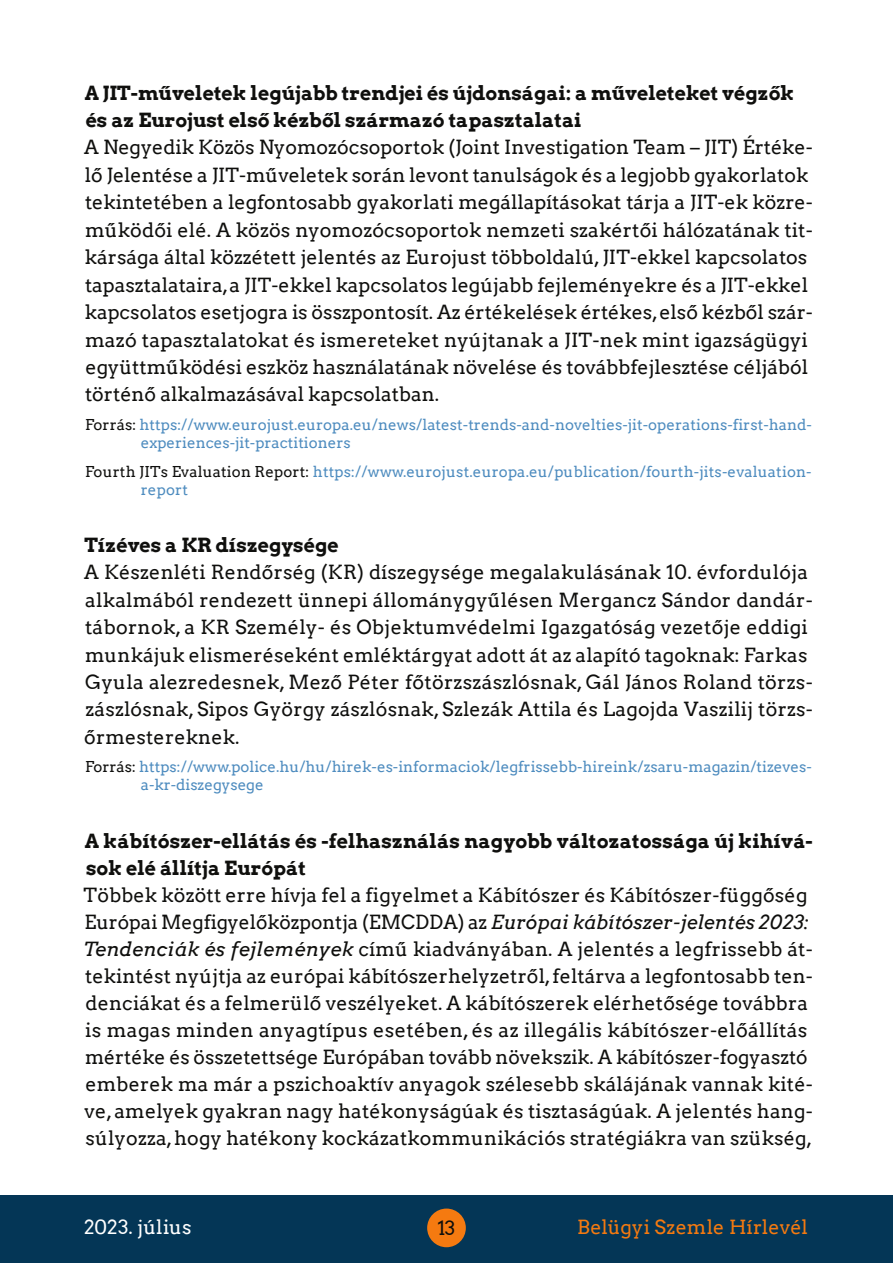
<style>
.page{position:relative;width:893px;height:1263px;background:#fff}
.page>*{position:absolute;margin:0;border:0;box-sizing:border-box;transform-origin:0 0}
.t1{font:19.5px/27.5px "Arvo";letter-spacing:.01em;color:#0f0f0d}
.t2{font:700 19.5px/27px "Arvo";color:#0f0f0d}
.t3{font:19.5px "Arvo";letter-spacing:.01em;color:#f57a10}
.t4{font:19.5px "Arvo";color:#fff}
.t5{font:15px/18px "Arvo";color:#4e8cbf}
.s1{color:#0f0f0d}
.s2{font-style:italic}
</style>
<div class="page">
<div style="left:0;top:1195px;width:893px;height:68px;background:#043656"></div>
<div style="left:427px;top:1208px;width:39px;height:39px;background:#f57a10;border-radius:50%"></div>
<p class="t2" style="left:85px;top:79px;width:711px">A JIT-műveletek legújabb trendjei és újdonságai: a műveleteket végzők és az Eurojust első kézből származó tapasztalatai</p>
<p class="t1" style="left:84px;top:134px;width:730px">A Negyedik Közös Nyomozócsoportok (Joint Investigation Team – JIT) Értéke&shy;lő Jelentése a JIT-műveletek során levont tanulságok és a legjobb gyakorlatok tekintetében a legfontosabb gyakorlati megállapításokat tárja a JIT-ek közre&shy;működői elé. A közös nyomozócsoportok nemzeti szakértői hálózatának tit&shy;kársága által közzétett jelentés az Eurojust többoldalú,JIT-ekkel kapcsolatos tapasztalataira,a JIT-ekkel kapcsolatos legújabb fejleményekre és a JIT-ekkel kapcsolatos esetjogra is összpontosít. Az értékelések értékes,első kézből szár&shy;mazó tapasztalatokat és ismereteket nyújtanak a JIT-nek mint igazságügyi együttműködési eszköz használatának növelése és továbbfejlesztése céljából történő alkalmazásával kapcsolatban.</p>
<p class="t5" style="left:141px;top:416px;width:672px;text-indent:-56px"><span class="s1">Forrás:</span> https://www.eurojust.europa.eu/news/latest-trends-and-novelties-jit-operations-first-hand&shy;experiences-jit-practitioners</p>
<p class="t5" style="left:141px;top:462px;width:672px;text-indent:-56px"><span class="s1">Fourth JITs Evaluation Report:</span> https://www.eurojust.europa.eu/publication/fourth-jits-evaluation&shy;report</p>
<p class="t2" style="left:84px;top:531px;width:256px">Tízéves a KR díszegysége</p>
<p class="t1" style="left:84px;top:558px;width:730px">A Készenléti Rendőrség (KR) díszegysége megalakulásának 10. évfordulója alkalmából rendezett ünnepi állománygyűlésen Mergancz Sándor dandár&shy;tábornok, a KR Személy- és Objektumvédelmi Igazgatóság vezetője eddigi munkájuk elismeréseként emléktárgyat adott át az alapító tagoknak: Farkas Gyula alezredesnek,Mező Péter főtörzszászlósnak, Gál János Roland törzs&shy;zászlósnak,Sipos György zászlósnak,Szlezák Attila és Lagojda Vaszilij törzs&shy;őrmestereknek.</p>
<p class="t5" style="left:141px;top:758px;width:673px;text-indent:-56px"><span class="s1">Forrás:</span> https://www.police.hu/hu/hirek-es-informaciok/legfrissebb-hireink/zsaru-magazin/tizeves&shy;a-kr-diszegysege</p>
<p class="t2" style="left:85px;top:827px;width:730px">A kábítószer-ellátás és -felhasználás nagyobb változatossága új kihívá&shy;sok elé állítja Európát</p>
<p class="t1" style="left:84px;top:881px;width:731px;line-height:27px">Többek között erre hívja fel a figyelmet a Kábítószer és Kábítószer-függőség Európai Megfigyelőközpontja (EMCDDA) az <span class="s2">Európai kábítószer-jelentés 2023:<br>Tendenciák és fejlemények</span> című kiadványában. A jelentés a legfrissebb át&shy;tekintést nyújtja az európai kábítószerhelyzetről,feltárva a legfontosabb ten&shy;denciákat és a felmerülő veszélyeket. A kábítószerek elérhetősége továbbra is magas minden anyagtípus esetében, és az illegális kábítószer-előállítás mértéke és összetettsége Európában tovább növekszik. A kábítószer-fogyasztó emberek ma már a pszichoaktív anyagok szélesebb skálájának vannak kité&shy;ve,amelyek gyakran nagy hatékonyságúak és tisztaságúak. A jelentés hang&shy;súlyozza,hogy hatékony kockázatkommunikációs stratégiákra van szükség,</p>
<p class="t4" style="left:84px;top:1215px;width:109px">2023. július</p>
<p class="t1" style="left:437px;top:1214px;width:20px">13</p>
<p class="t3" style="left:577px;top:1215px;width:232px">Belügyi Szemle Hírlevél</p>
</div>
